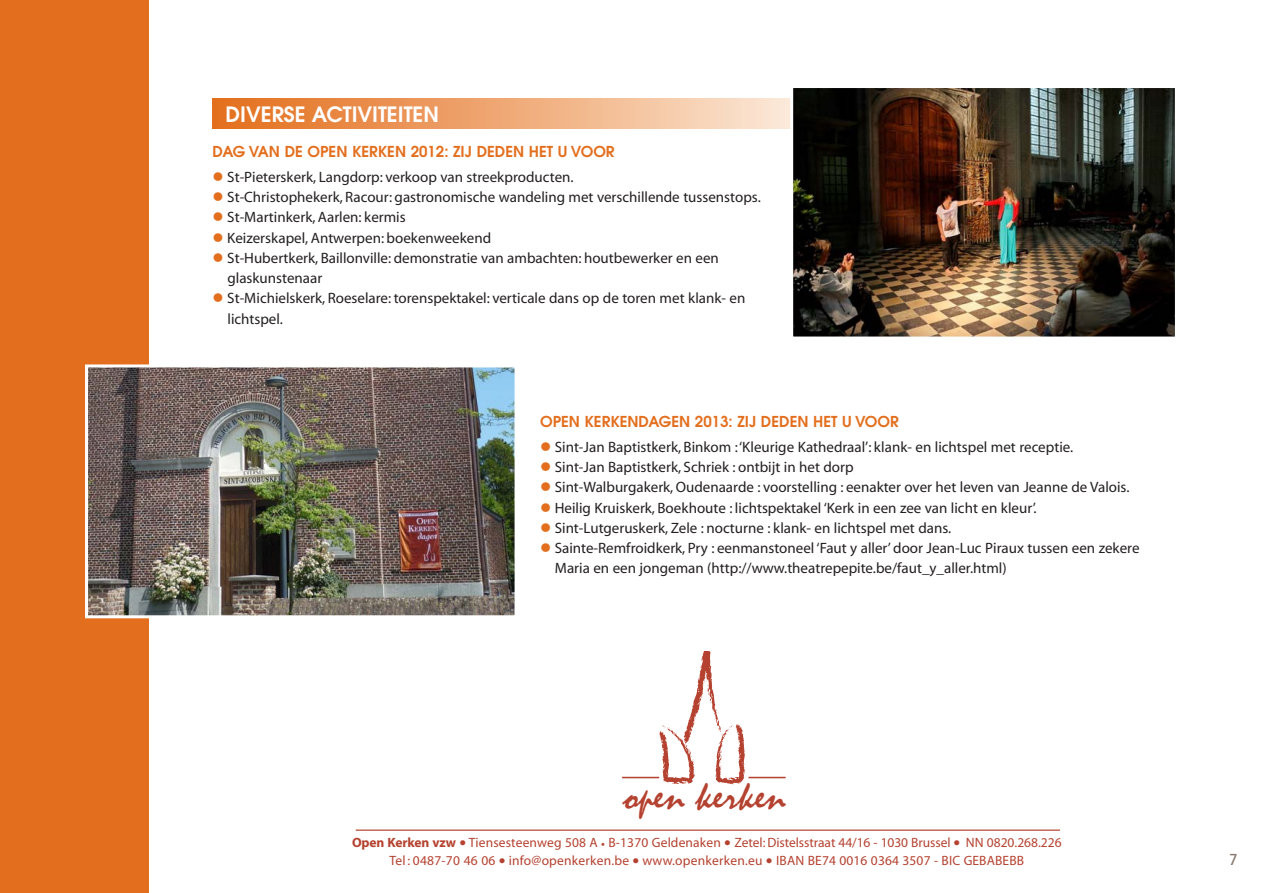
<style>
.page{position:relative;width:1263px;height:893px;background:#fff}
.page>*{position:absolute;margin:0;border:0;box-sizing:border-box;transform-origin:0 0}
.t1{font:40.95px "Mistral";color:#b54230;scale:1.07 1}
.t2{font:600 21px "Avant Garde";color:#fff}
.t3{font:15px/20.2px "Myriad";color:#231f20}
.t4{font:600 15px "Avant Garde";color:#e36f1e}
.t5{font:500 15px "Avant Garde";color:#8a796e}
.t6{font:13.5px/18px "Myriad";letter-spacing:.01em;color:#b54230;text-align:center}
.s1{color:#e36f1e}
.s2{font-weight:700}
.s3{font-size:24px}
</style>
<div class="page">
<div style="left:0;top:0;width:149px;height:893px;background:#e36f1e"></div>
<hr style="left:356px;top:829px;width:704px;height:2px;background:#b54230">
<hr style="left:622px;top:777px;width:37px;height:1px;background:#b54230">
<hr style="left:748px;top:777px;width:38px;height:1px;background:#b54230">
<svg style="left:659px;top:651px;width:86px;height:134px"></svg>
<svg style="left:213px;top:99px;width:577px;height:29px;background:#efa976"></svg>
<img style="left:794px;top:89px;width:380px;height:247px">
<div style="left:790px;top:85px;width:388px;height:255px;border:3px solid #fff"></div>
<img style="left:89px;top:368px;width:425px;height:246px">
<div style="left:85px;top:364px;width:433px;height:254px;border:3px solid #fff"></div>
<h2 class="t2" style="left:226px;top:106px;width:215px">DIVERSE ACTIVITEITEN</h2>
<p class="t4" style="left:213px;top:146px;width:403px">DAG VAN DE OPEN KERKEN 2012: ZIJ DEDEN HET U VOOR</p>
<p class="t3" style="left:213px;top:168px;width:362px"><span class="s1">●</span> St-Pieterskerk, Langdorp: verkoop van streekproducten.</p>
<p class="t3" style="left:213px;top:188px;width:550px"><span class="s1">●</span> St-Christophekerk, Racour: gastronomische wandeling met verschillende tussenstops.</p>
<p class="t3" style="left:213px;top:208px;width:195px"><span class="s1">●</span> St-Martinkerk, Aarlen: kermis</p>
<p class="t3" style="left:213px;top:229px;width:280px"><span class="s1">●</span> Keizerskapel, Antwerpen: boekenweekend</p>
<p class="t3" style="left:227px;top:249px;width:493px;text-indent:-15px"><span class="s1">●</span> St-Hubertkerk, Baillonville: demonstratie van ambachten: houtbewerker en een glaskunstenaar</p>
<p class="t3" style="left:227px;top:289px;width:519px;text-indent:-15px"><span class="s1">●</span> St-Michielskerk, Roeselare: torenspektakel: verticale dans op de toren met klank- en lichtspel.</p>
<p class="t4" style="left:540px;top:416px;width:360px">OPEN KERKENDAGEN 2013: ZIJ DEDEN HET U VOOR</p>
<p class="t3" style="left:540px;top:438px;width:535px"><span class="s1">●</span> Sint-Jan Baptistkerk, Binkom : ‘Kleurige Kathedraal’: klank- en lichtspel met receptie.</p>
<p class="t3" style="left:540px;top:458px;width:315px"><span class="s1">●</span> Sint-Jan Baptistkerk, Schriek : ontbijt in het dorp</p>
<p class="t3" style="left:540px;top:478px;width:591px"><span class="s1">●</span> Sint-Walburgakerk, Oudenaarde : voorstelling : eenakter over het leven van Jeanne de Valois.</p>
<p class="t3" style="left:540px;top:499px;width:498px"><span class="s1">●</span> Heilig Kruiskerk, Boekhoute : lichtspektakel ‘Kerk in een zee van licht en kleur’.</p>
<p class="t3" style="left:540px;top:519px;width:413px"><span class="s1">●</span> Sint-Lutgeruskerk, Zele : nocturne : klank- en lichtspel met dans.</p>
<p class="t3" style="left:555px;top:539px;width:586px;text-indent:-15px"><span class="s1">●</span> Sainte-Remfroidkerk, Pry : eenmanstoneel ‘Faut y aller’ door Jean-Luc Piraux tussen een zekere<br>Maria en een jongeman (http://www.theatrepepite.be/faut_y_aller.html)</p>
<h1 class="t1" style="left:623px;top:780px;width:154px">open kerken</h1>
<p class="t6" style="left:352px;top:835px;width:711px"><span class="s2">Open Kerken vzw</span> <span class="s3">•</span> Tiensesteenweg 508 A • B-1370 Geldenaken <span class="s3">•</span> Zetel: Distelsstraat 44/16 - 1030 Brussel <span class="s3">•</span> NN 0820.268.226<br>Tel: 0487-70 46 06 <span class="s3">•</span> info@openkerken.be <span class="s3">•</span> www.openkerken.eu <span class="s3">•</span> IBAN BE74 0016 0364 3507 - BIC GEBABEBB</p>
<p class="t5" style="left:1229px;top:854px;width:10px">7</p>
</div>
